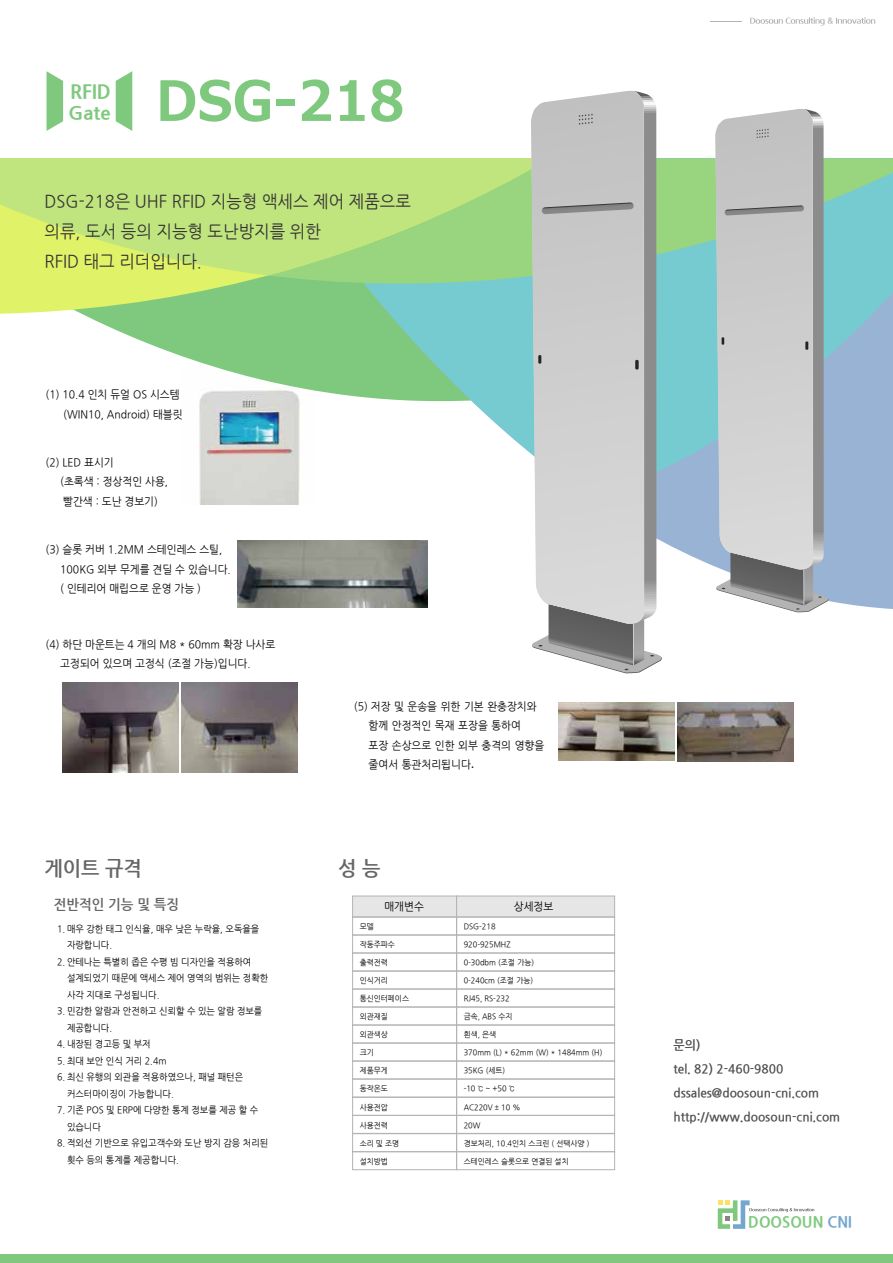
<style>
.page{position:relative;width:893px;height:1263px;background:#fff}
.page>*{position:absolute;margin:0;border:0;box-sizing:border-box;transform-origin:0 0}
.t1{font:700 55.2px "Meiryo UI";color:#7fc97e;scale:.95 1}
.t2{font:700 20.55px "Nanum Gothic";color:#666;scale:.95 1}
.t3{font:800 19.5px "Nanum Gothic";color:#7fc97e}
.t4{font:800 18.6px "Nanum Gothic";color:#7fc97e}
.t5{font:17.4px/30px "Nanum Gothic";color:#333;scale:.95 1}
.t6{font:800 15.6px "Nanum Gothic";color:#7fc97e;scale:.95 1}
.t7{font:700 14.25px "Nanum Gothic";color:#666;scale:.95 1}
.t8{font:700 12.6px/24px "Nanum Gothic";color:#4d4d4d;scale:.95 1}
.t9{font:11.1px/19.5px "Nanum Gothic";color:#000;scale:.95 1}
.t10{font:9.45px/16.5px "Nanum Gothic";color:#000;scale:.95 1}
.t11{font:7.95px "Nanum Gothic";color:#000;scale:.95 1}
.s1{font-family:"Meiryo UI"}
.s2{color:#75a7ce}
</style>
<div class="page">
<img style="left:199px;top:420px;width:73px;height:85px">
<svg style="left:82px;top:314px;width:190px;height:106px"></svg>
<svg style="left:272px;top:498px;width:621px;height:111px"></svg>
<svg style="left:272px;top:293px;width:621px;height:205px"></svg>
<svg style="left:656px;top:158px;width:237px;height:135px;background:#85cead"></svg>
<svg style="left:0;top:275px;width:531px;height:39px;background:#9fd78b"></svg>
<svg style="left:0;top:158px;width:531px;height:117px;background:#bce27b"></svg>
<svg style="left:47px;top:71px;width:16px;height:60px"></svg>
<svg style="left:116px;top:71px;width:16px;height:60px"></svg>
<img style="left:558px;top:703px;width:117px;height:58px">
<img style="left:678px;top:703px;width:115px;height:58px">
<img style="left:62px;top:682px;width:116px;height:90px">
<img style="left:182px;top:682px;width:115px;height:90px">
<svg style="left:750px;top:17px;width:125px;height:8px"></svg>
<div style="left:352px;top:896px;width:105px;height:21px;background:#e6e6e6;border:1px solid #b3b3b3"></div>
<div style="left:456px;top:896px;width:159px;height:21px;background:#e6e6e6;border:1px solid #b3b3b3"></div>
<div style="left:352px;top:917px;width:105px;height:18px;border:1px solid #b3b3b3"></div>
<div style="left:456px;top:917px;width:159px;height:18px;border:1px solid #b3b3b3"></div>
<div style="left:352px;top:935px;width:105px;height:18px;border:1px solid #b3b3b3"></div>
<div style="left:456px;top:935px;width:159px;height:18px;border:1px solid #b3b3b3"></div>
<div style="left:352px;top:953px;width:105px;height:18px;border:1px solid #b3b3b3"></div>
<div style="left:456px;top:953px;width:159px;height:18px;border:1px solid #b3b3b3"></div>
<div style="left:352px;top:971px;width:105px;height:18px;border:1px solid #b3b3b3"></div>
<div style="left:456px;top:971px;width:159px;height:18px;border:1px solid #b3b3b3"></div>
<div style="left:352px;top:989px;width:105px;height:18px;border:1px solid #b3b3b3"></div>
<div style="left:456px;top:989px;width:159px;height:18px;border:1px solid #b3b3b3"></div>
<div style="left:352px;top:1007px;width:105px;height:18px;border:1px solid #b3b3b3"></div>
<div style="left:456px;top:1007px;width:159px;height:18px;border:1px solid #b3b3b3"></div>
<div style="left:352px;top:1025px;width:105px;height:18px;border:1px solid #b3b3b3"></div>
<div style="left:456px;top:1025px;width:159px;height:18px;border:1px solid #b3b3b3"></div>
<div style="left:352px;top:1043px;width:105px;height:18px;border:1px solid #b3b3b3"></div>
<div style="left:456px;top:1043px;width:159px;height:18px;border:1px solid #b3b3b3"></div>
<div style="left:352px;top:1061px;width:105px;height:18px;border:1px solid #b3b3b3"></div>
<div style="left:456px;top:1061px;width:159px;height:18px;border:1px solid #b3b3b3"></div>
<div style="left:352px;top:1079px;width:105px;height:18px;border:1px solid #b3b3b3"></div>
<div style="left:456px;top:1079px;width:159px;height:18px;border:1px solid #b3b3b3"></div>
<div style="left:352px;top:1097px;width:105px;height:19px;border:1px solid #b3b3b3"></div>
<div style="left:456px;top:1097px;width:159px;height:19px;border:1px solid #b3b3b3"></div>
<div style="left:352px;top:1115px;width:105px;height:19px;border:1px solid #b3b3b3"></div>
<div style="left:456px;top:1115px;width:159px;height:19px;border:1px solid #b3b3b3"></div>
<div style="left:352px;top:1133px;width:105px;height:19px;border:1px solid #b3b3b3"></div>
<div style="left:456px;top:1133px;width:159px;height:19px;border:1px solid #b3b3b3"></div>
<div style="left:352px;top:1151px;width:105px;height:19px;border:1px solid #b3b3b3"></div>
<div style="left:456px;top:1151px;width:159px;height:19px;border:1px solid #b3b3b3"></div>
<hr style="left:710px;top:21px;width:31px;height:1px;background:#b3b3b3">
<svg style="left:532px;top:604px;width:130px;height:69px"></svg>
<svg style="left:644px;top:93px;width:12px;height:531px;background:#939393"></svg>
<svg style="left:531px;top:91px;width:113px;height:533px;background:#ccc"></svg>
<svg style="left:538px;top:355px;width:3px;height:9px"></svg>
<svg style="left:635px;top:360px;width:4px;height:10px"></svg>
<svg style="left:542px;top:202px;width:92px;height:12px"></svg>
<svg style="left:579px;top:114px;width:14px;height:10px"></svg>
<svg style="left:716px;top:109px;width:113px;height:503px;background:#bfc2c3"></svg>
<img style="left:238px;top:541px;width:190px;height:66px">
<svg style="left:718px;top:1200px;width:96px;height:29px"></svg>
<div style="left:0;top:1254px;width:893px;height:9px;background:#7fc97e"></div>
<h3 class="t3" style="left:70px;top:81px;width:42px">RFID</h3>
<h3 class="t4" style="left:69px;top:103px;width:43px">Gate</h3>
<h1 class="t1" style="left:156px;top:62px;width:263px">DSG-218</h1>
<h3 class="t5" style="left:45px;top:187px;width:387px">DSG-218은 UHF RFID 지능형 액세스 제어 제품으로 의류, 도서 등의 지능형 도난방지를 위한<br>RFID 태그 리더입니다.</h3>
<p class="t9" style="left:46px;top:385px;width:146px;text-align:right">(1) 10.4 인치 듀얼 OS 시스템 (WIN10, Android) 태블릿</p>
<p class="t9" style="left:60px;top:453px;width:115px;text-indent:-15px">(2) LED 표시기<br>(초록색 : 정상적인 사용, 빨간색 : 도난 경보기)</p>
<p class="t9" style="left:60px;top:540px;width:181px;text-indent:-15px">(3) 슬롯 커버 1.2MM 스테인레스 스틸,<br>100KG 외부 무게를 견딜 수 있습니다. ( 인테리어 매립으로 운영 가능 )</p>
<p class="t9" style="left:60px;top:635px;width:228px;text-indent:-15px">(4) 하단 마운트는 4 개의 M8 * 60mm 확장 나사로 고정되어 있으며 고정식 (조절 가능)입니다.</p>
<p class="t9" style="left:369px;top:696px;width:187px;text-indent:-15px">(5) 저장 및 운송을 위한 기본 완충장치와 함께 안정적인 목재 포장을 통하여<br>포장 손상으로 인한 외부 충격의 영향을 줄여서 통관처리됩니다<span class="s1">.</span></p>
<h2 class="t2" style="left:45px;top:858px;width:104px">게이트 규격</h2>
<h2 class="t2" style="left:338px;top:858px;width:46px">성 능</h2>
<h3 class="t7" style="left:54px;top:898px;width:134px">전반적인 기능 및 특징</h3>
<p class="t9" style="left:384px;top:897px;width:43px">매개변수</p>
<p class="t9" style="left:514px;top:897px;width:43px">상세정보</p>
<p class="t10" style="left:67px;top:920px;width:204px;text-indent:-10px">1. 매우 강한 태그 인식율, 매우 낮은 누락율, 오독율을 자랑합니다.</p>
<p class="t10" style="left:67px;top:953px;width:213px;text-indent:-10px">2. 안테나는 특별히 좁은 수평 빔 디자인을 적용하여 설계되었기 때문에 액세스 제어 영역의 범위는 정확한 사각 지대로 구성됩니다.</p>
<p class="t10" style="left:67px;top:1003px;width:207px;text-indent:-10px">3. 민감한 알람과 안전하고 신뢰할 수 있는 알람 정보를 제공합니다.</p>
<p class="t10" style="left:57px;top:1036px;width:100px">4. 내장된 경고등 및 부저</p>
<p class="t10" style="left:57px;top:1052px;width:117px">5. 최대 보안 인식 거리 2.4m</p>
<p class="t10" style="left:67px;top:1069px;width:187px;text-indent:-10px">6. 최신 유행의 외관을 적용하였으나, 패널 패턴은 커스터마이징이 가능합니다.</p>
<p class="t10" style="left:67px;top:1102px;width:203px;text-indent:-10px">7. 기존 POS 및 ERP에 다양한 통계 정보를 제공 할 수 있습니다</p>
<p class="t10" style="left:67px;top:1135px;width:213px;text-indent:-10px">8. 적외선 기반으로 유입고객수와 도난 방지 감응 처리된 횟수 등의 통계를 제공합니다.</p>
<p class="t11" style="left:360px;top:923px;width:16px">모델</p>
<p class="t11" style="left:464px;top:923px;width:35px">DSG-218</p>
<p class="t11" style="left:360px;top:941px;width:39px">작동주파수</p>
<p class="t11" style="left:464px;top:941px;width:51px">920-925MHZ</p>
<p class="t11" style="left:360px;top:959px;width:31px">출력전력</p>
<p class="t11" style="left:464px;top:959px;width:76px">0-30dbm (조절 가능)</p>
<p class="t11" style="left:360px;top:977px;width:31px">인식거리</p>
<p class="t11" style="left:464px;top:977px;width:75px">0-240cm (조절 가능)</p>
<p class="t11" style="left:360px;top:995px;width:53px">통신인터페이스</p>
<p class="t11" style="left:464px;top:995px;width:50px">RJ45, RS-232</p>
<p class="t11" style="left:360px;top:1013px;width:31px">외관재질</p>
<p class="t11" style="left:464px;top:1013px;width:53px">금속, ABS 수지</p>
<p class="t11" style="left:360px;top:1031px;width:31px">외관색상</p>
<p class="t11" style="left:464px;top:1031px;width:36px">흰색, 은색</p>
<p class="t11" style="left:360px;top:1049px;width:16px">크기</p>
<p class="t11" style="left:464px;top:1049px;width:147px">370mm (L) * 62mm (W) * 1484mm (H)</p>
<p class="t11" style="left:360px;top:1067px;width:31px">제품무게</p>
<p class="t11" style="left:464px;top:1067px;width:45px">35KG (세트)</p>
<p class="t11" style="left:360px;top:1085px;width:31px">동작온도</p>
<p class="t11" style="left:464px;top:1085px;width:55px">-10 ℃ ~ +50 ℃</p>
<p class="t11" style="left:360px;top:1103px;width:31px">사용전압</p>
<p class="t11" style="left:464px;top:1103px;width:61px">AC220V ± 10 %</p>
<p class="t11" style="left:360px;top:1121px;width:31px">사용전력</p>
<p class="t11" style="left:464px;top:1121px;width:19px">20W</p>
<p class="t11" style="left:360px;top:1140px;width:43px">소리 및 조명</p>
<p class="t11" style="left:464px;top:1140px;width:134px">경보처리, 10.4인치 스크린 ( 선택사양 )</p>
<p class="t11" style="left:360px;top:1158px;width:31px">설치방법</p>
<p class="t11" style="left:464px;top:1158px;width:112px">스테인레스 슬롯으로 연결된 설치</p>
<h3 class="t8" style="left:673px;top:1033px;width:177px">문의)<br>tel. 82) 2-460-9800 dssales@doosoun-cni.com http://www.doosoun-cni.com</h3>
<h3 class="t6" style="left:748px;top:1213px;width:111px">DOOSOUN <span class="s2">CNI</span></h3>
</div>
